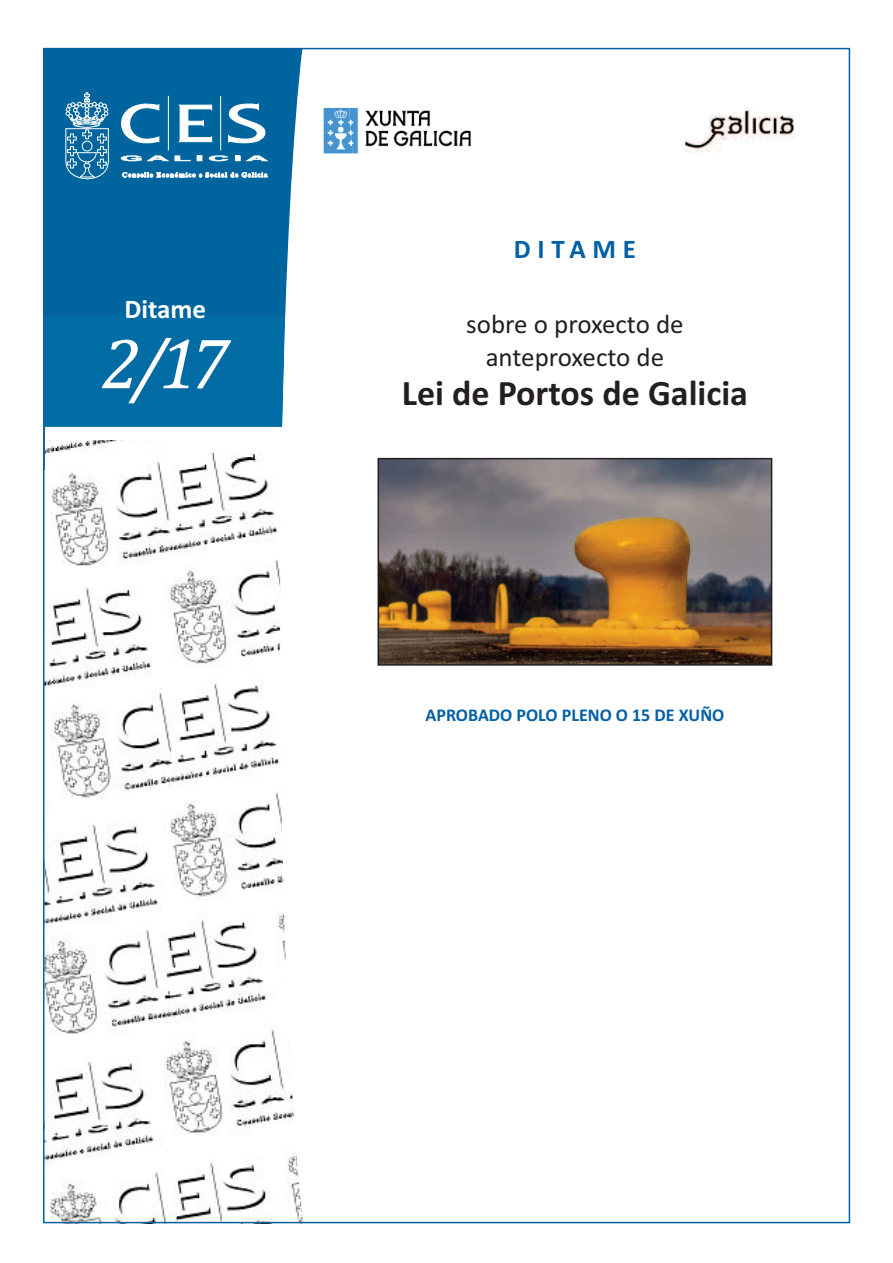
<style>
.page{position:relative;width:893px;height:1263px;background:#fff}
.page>*{position:absolute;margin:0;border:0;box-sizing:border-box;transform-origin:0 0}
.t1{font:italic 72px "Cambria";color:#fff}
.t2{font:700 36px "Calibri";color:#231f20}
.t3{font:27px/32.4px "Calibri";color:#231f20;text-align:center}
.t4{font:700 27px "Calibri";color:#fff}
.t5{font:700 27px "Calibri";letter-spacing:.25em;color:#0260a4}
.t6{font:700 18px "Calibri";color:#0260a4}
</style>
<div class="page">
<div style="left:43px;top:48px;width:263px;height:379px;background:#00649e"></div>
<svg style="left:66px;top:92px;width:43px;height:87px"></svg>
<svg style="left:122px;top:172px;width:146px;height:6px"></svg>
<hr style="left:168px;top:96px;width:1px;height:54px;background:#fff">
<hr style="left:220px;top:96px;width:1px;height:54px;background:#fff">
<svg style="left:229px;top:104px;width:36px;height:39px"></svg>
<svg style="left:179px;top:105px;width:33px;height:37px"></svg>
<svg style="left:121px;top:104px;width:38px;height:39px"></svg>
<svg style="left:121px;top:155px;width:48px;height:6px"></svg>
<svg style="left:175px;top:156px;width:16px;height:5px"></svg>
<svg style="left:197px;top:156px;width:5px;height:5px"></svg>
<svg style="left:209px;top:155px;width:19px;height:6px"></svg>
<svg style="left:236px;top:156px;width:4px;height:5px"></svg>
<svg style="left:246px;top:156px;width:22px;height:5px"></svg>
<img style="left:46px;top:469px;width:234px;height:751px">
<img style="left:685px;top:108px;width:110px;height:44px">
<svg style="left:280px;top:47px;width:86px;height:1177px"></svg>
<img style="left:45px;top:427px;width:236px;height:42px">
<img style="left:43px;top:316px;width:2px;height:153px">
<img style="left:45px;top:316px;width:236px;height:111px">
<div style="left:281px;top:316px;width:32px;height:153px;background:#fff"></div>
<img style="left:126px;top:316px;width:65px;height:2px">
<img style="left:352px;top:108px;width:119px;height:45px">
<img style="left:324px;top:108px;width:28px;height:45px">
<img style="left:380px;top:461px;width:389px;height:202px">
<div style="left:377px;top:458px;width:395px;height:208px;border:2px solid #231f20"></div>
<p class="t4" style="left:124px;top:293px;width:83px">Ditame</p>
<h1 class="t1" style="left:102px;top:321px;width:128px">2/17</h1>
<p class="t5" style="left:514px;top:232px;width:124px">DITAME</p>
<p class="t3" style="left:466px;top:308px;width:219px">sobre o proxecto de anteproxecto de</p>
<h2 class="t2" style="left:402px;top:371px;width:348px">Lei de Portos de Galicia</h2>
<p class="t6" style="left:425px;top:704px;width:300px">APROBADO POLO PLENO O 15 DE XUÑO</p>
</div>
